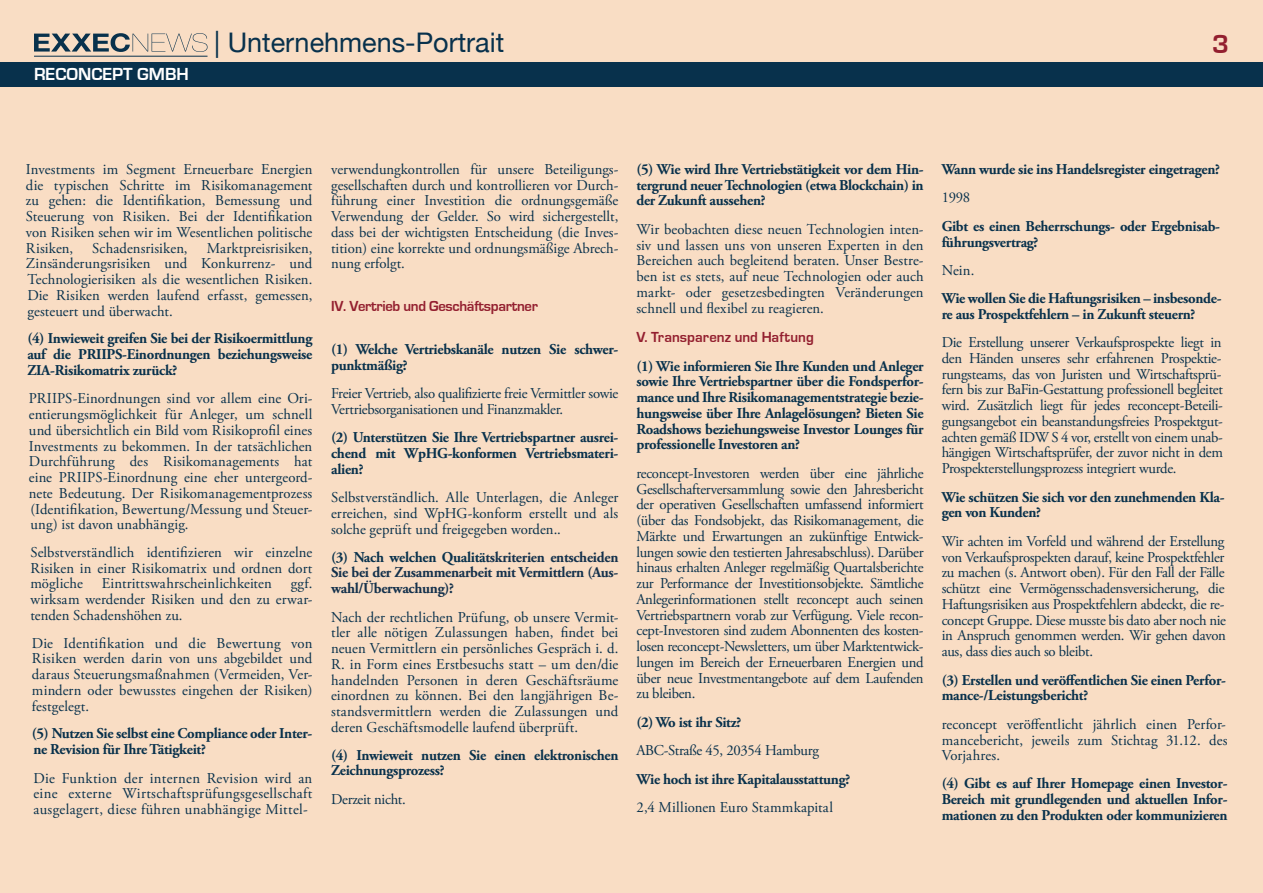
<style>
.page{position:relative;width:1263px;height:893px;background:#f9ddc4}
.page>*{position:absolute;margin:0;border:0;box-sizing:border-box;transform-origin:0 0}
.t1{font:27px "Helvetica Neue";color:#08314c}
.t2{font:700 27px "Eurostile";color:#931f2f}
.t3{font:700 18px "Eurostile";color:#fff}
.t4{font:15px/15.8px "Adobe Garamond Pro";color:#08314c;text-align:justify}
.t5{font:700 15px/15.8px "Adobe Garamond Pro";letter-spacing:-.02em;color:#08314c}
.t6{font:15px/15.8px "Adobe Garamond Pro";letter-spacing:-.02em;color:#08314c}
.t7{font:700 15px/15.8px "Adobe Garamond Pro";letter-spacing:-.02em;color:#14314c;text-align:justify}
.t8{font:700 15px "Eurostile";letter-spacing:-.02em;color:#931f2f}
.t9{font:700 15px "Eurostile";letter-spacing:.005em;color:#931f2f}
.s1{font-size:27.15px}
.s2{color:#08314c}
</style>
<div class="page">
<div style="left:0;top:62px;width:1263px;height:24px;background:#08314c"></div>
<svg style="left:34px;top:33px;width:173px;height:19px"></svg>
<hr style="left:34px;top:56px;width:173px;height:1px;background:#08314c">
<p class="t3" style="left:34px;top:64px;width:156px">RECONCEPT GMBH</p>
<h1 class="t1" style="left:214px;top:26px;width:292px"><span class="s1">|</span> Unternehmens-Portrait</h1>
<h1 class="t2" style="left:1212px;top:29px;width:18px">3</h1>
<p class="t4" style="left:26px;top:162px;width:288px">Investments im Segment Erneuerbare Energien die typischen Schritte im Risikomanagement zu gehen: die Identifikation, Bemessung und Steuerung von Risiken. Bei der Identifikation von Risiken sehen wir im Wesentlichen politische Risiken,</p>
<p class="t4" style="left:26px;top:241px;width:288px;text-indent:181px">Marktpreisrisiken, Zinsänderungsrisiken und Konkurrenz- und Technologierisiken als die wesentlichen Risiken.<br>Die Risiken werden laufend erfasst, gemessen, gesteuert und überwacht.</p>
<p class="t5" style="left:27px;top:331px;width:287px;text-align:justify">(4) Inwieweit greifen Sie bei der Risikoermittlung auf die PRIIPS-Einordnungen beziehungsweise ZIA-Risikomatrix zurück?</p>
<p class="t4" style="left:29px;top:391px;width:285px">PRIIPS-Einordnungen sind vor allem eine Ori&shy;entierungsmöglichkeit für Anleger, um schnell und übersichtlich ein Bild vom Risikoprofil eines Investments zu bekommen. In der tatsächlichen Durchführung des Risikomanagements hat eine PRIIPS-Einordnung eine eher untergeord&shy;nete Bedeutung. Der Risikomanagementprozess (Identifikation, Bewertung/Messung und Steuer&shy;ung) ist davon unabhängig.</p>
<p class="t4" style="left:30px;top:545px;width:284px">Selbstverständlich identifizieren wir einzelne Risiken in einer Risikomatrix und ordnen dort mögliche</p>
<p class="t4" style="left:92px;top:241px;width:97px">Schadensrisiken,</p>
<p class="t4" style="left:30px;top:576px;width:284px;text-indent:260px">ggf. wirksam werdender Risiken und den zu erwar&shy;tenden Schadenshöhen zu.</p>
<p class="t4" style="left:32px;top:635px;width:282px">Die Identifikation und die Bewertung von Risiken werden darin von uns abgebildet und daraus Steuerungsmaßnahmen (Vermeiden, Ver&shy;mindern oder bewusstes eingehen der Risiken) festgelegt.</p>
<p class="t5" style="left:32px;top:726px;width:282px">(5) Nutzen Sie selbst eine Compliance oder Inter&shy;ne Revision für Ihre Tätigkeit?</p>
<p class="t4" style="left:33px;top:770px;width:280px">Die Funktion der internen Revision wird an eine externe Wirtschaftsprüfungsgesellschaft ausgelagert, diese führen unabhängige Mittel-</p>
<p class="t4" style="left:102px;top:576px;width:171px">Eintrittswahrscheinlichkeiten</p>
<p class="t4" style="left:331px;top:162px;width:289px">verwendungkontrollen für unsere Beteiligungs&shy;gesellschaften durch und kontrollieren vor Durch&shy;führung einer Investition die ordnungsgemäße Verwendung der Gelder. So wird sichergestellt, dass bei der wichtigsten Entscheidung (die Inves&shy;tition) eine korrekte und ordnungsmäßige Abrech&shy;nung erfolgt.</p>
<p class="t8" style="left:331px;top:298px;width:208px">IV. Vertrieb und Geschäftspartner</p>
<p class="t5" style="left:331px;top:342px;width:289px">(1) Welche Vertriebskanäle nutzen Sie schwer&shy;punktmäßig?</p>
<p class="t6" style="left:331px;top:386px;width:289px">Freier Vertrieb, also qualifizierte freie Vermittler sowie<br>Vertriebsorganisationen und Finanzmakler.</p>
<p class="t5" style="left:331px;top:430px;width:289px;text-align:justify">(2) Unterstützen Sie Ihre Vertriebspartner ausrei&shy;chend mit WpHG-konformen Vertriebsmateri&shy;alien?</p>
<p class="t4" style="left:331px;top:490px;width:289px">Selbstverständlich. Alle Unterlagen, die Anleger erreichen, sind WpHG-konform erstellt und als solche geprüft und freigegeben worden..</p>
<p class="t7" style="left:331px;top:549px;width:289px"><span class="s2">(3) Nach welchen Qualitä</span>tskriterien entscheiden Sie bei der Zusammenarbeit mit Vermittlern (Aus&shy;wahl/Überwachung)?</p>
<p class="t4" style="left:331px;top:609px;width:289px">Nach der rechtlichen Prüfung, ob unsere Vermit&shy;tler alle nötigen Zulassungen haben, findet bei neuen Vermittlern ein persönliches Gespräch i. d.<br>R. in Form eines Erstbesuchs statt – um den/die handelnden Personen in deren Geschäftsräume einordnen zu können. Bei den langjährigen Be&shy;standsvermittlern werden die Zulassungen und deren Geschäftsmodelle laufend überprüft.</p>
<p class="t5" style="left:331px;top:747px;width:289px">(4) Inwieweit nutzen Sie einen elektronischen<br>Zeichnungsprozess?</p>
<p class="t6" style="left:331px;top:792px;width:76px">Derzeit nicht.</p>
<p class="t5" style="left:636px;top:162px;width:289px;text-align:justify">(5) Wie wird Ihre Vertriebstätigkeit vor dem Hin&shy;tergrund neuer Technologien (etwa Blockchain) in der Zukunft aussehen?</p>
<p class="t4" style="left:636px;top:222px;width:289px">Wir beobachten diese neuen Technologien inten&shy;siv und lassen uns von unseren Experten in den Bereichen auch begleitend beraten. Unser Bestre&shy;ben ist es stets, auf neue Technologien oder auch markt- oder gesetzesbedingten Veränderungen schnell und flexibel zu reagieren.</p>
<p class="t9" style="left:636px;top:329px;width:179px">V. Transparenz und Haftung</p>
<p class="t5" style="left:636px;top:358px;width:289px;text-align:justify">(1) Wie informieren Sie Ihre Kunden und Anleger sowie Ihre Vertriebspartner über die Fondsperfor&shy;mance und Ihre Risikomanagementstrategie bezie&shy;hungsweise über Ihre Anlagelösungen? Bieten Sie Roadshows beziehungsweise Investor Lounges für professionelle Investoren an?</p>
<p class="t4" style="left:636px;top:466px;width:289px">reconcept-Investoren werden über eine jährliche Gesellschafterversammlung sowie den Jahresbericht der operativen Gesellschaften umfassend informiert (über das Fondsobjekt, das Risikomanagement, die Märkte und Erwartungen an zukünftige Entwick&shy;lungen sowie den testierten Jahresabschluss). Darüber hinaus erhalten Anleger regelmäßig Quartalsberichte zur Performance der Investitionsobjekte. Sämtliche Anlegerinformationen stellt reconcept auch seinen Vertriebspartnern vorab zur Verfügung. Viele recon&shy;cept-Investoren sind zudem Abonnenten des kosten&shy;losen reconcept-Newsletters, um über Marktentwick&shy;lungen im Bereich der Erneuerbaren Energien und über neue Investmentangebote auf dem Laufenden zu bleiben.</p>
<p class="t5" style="left:636px;top:714px;width:106px">(2) Wo ist ihr Sitz?</p>
<p class="t6" style="left:636px;top:743px;width:184px">ABC-Straße 45, 20354 Hamburg</p>
<p class="t5" style="left:636px;top:771px;width:215px">Wie hoch ist ihre Kapitalausstattung?</p>
<p class="t4" style="left:636px;top:800px;width:198px">2,4 Millionen Euro Stammkapital</p>
<p class="t5" style="left:942px;top:161px;width:280px">Wann wurde sie ins Handelsregister eingetragen?</p>
<p class="t4" style="left:942px;top:190px;width:30px">1998</p>
<p class="t5" style="left:942px;top:218px;width:280px">Gibt es einen Beherrschungs- oder Ergebnisab&shy;führungsvertrag?</p>
<p class="t4" style="left:942px;top:263px;width:34px">Nein.</p>
<p class="t5" style="left:942px;top:290px;width:281px">Wie wollen Sie die Haftungsrisiken – insbesonde&shy;re aus Prospektfehlern – in Zukunft steuern?</p>
<p class="t4" style="left:942px;top:335px;width:283px">Die Erstellung unserer Verkaufsprospekte liegt in den Händen unseres sehr erfahrenen Prospektie&shy;rungsteams, das von Juristen und Wirtschaftsprü&shy;fern bis zur BaFin-Gestattung professionell begleitet wird. Zusätzlich liegt für jedes reconcept-Beteili&shy;gungsangebot ein beanstandungsfreies Prospektgut&shy;achten gemäß IDW S 4 vor, erstellt von einem unab&shy;hängigen Wirtschaftsprüfer, der zuvor nicht in dem Prospekterstellungsprozess integriert wurde.</p>
<p class="t5" style="left:942px;top:489px;width:284px">Wie schützen Sie sich vor den zunehmenden Kla&shy;gen von Kunden?</p>
<p class="t4" style="left:942px;top:534px;width:286px">Wir achten im Vorfeld und während der Erstellung von Verkaufsprospekten darauf, keine Prospektfehler zu machen (s. Antwort oben). Für den Fall der Fälle schützt eine Vermögensschadensversicherung, die Haftungsrisiken aus Prospektfehlern abdeckt, die re&shy;concept Gruppe. Diese musste bis dato aber noch nie in Anspruch genommen werden. Wir gehen davon aus, dass dies auch so bleibt.</p>
<p class="t5" style="left:942px;top:672px;width:286px">(3) Erstellen und veröffentlichen Sie einen Perfor&shy;mance-/Leistungsbericht?</p>
<p class="t4" style="left:942px;top:717px;width:287px">reconcept veröffentlicht jährlich einen Perfor&shy;mancebericht, jeweils zum Stichtag 31.12. des Vorjahres.</p>
<p class="t5" style="left:942px;top:776px;width:287px;text-align:justify">(4) Gibt es auf Ihrer Homepage einen Investor-Bereich mit grundlegenden und aktuellen Infor&shy;mationen zu den Produkten oder kommunizieren</p>
</div>
